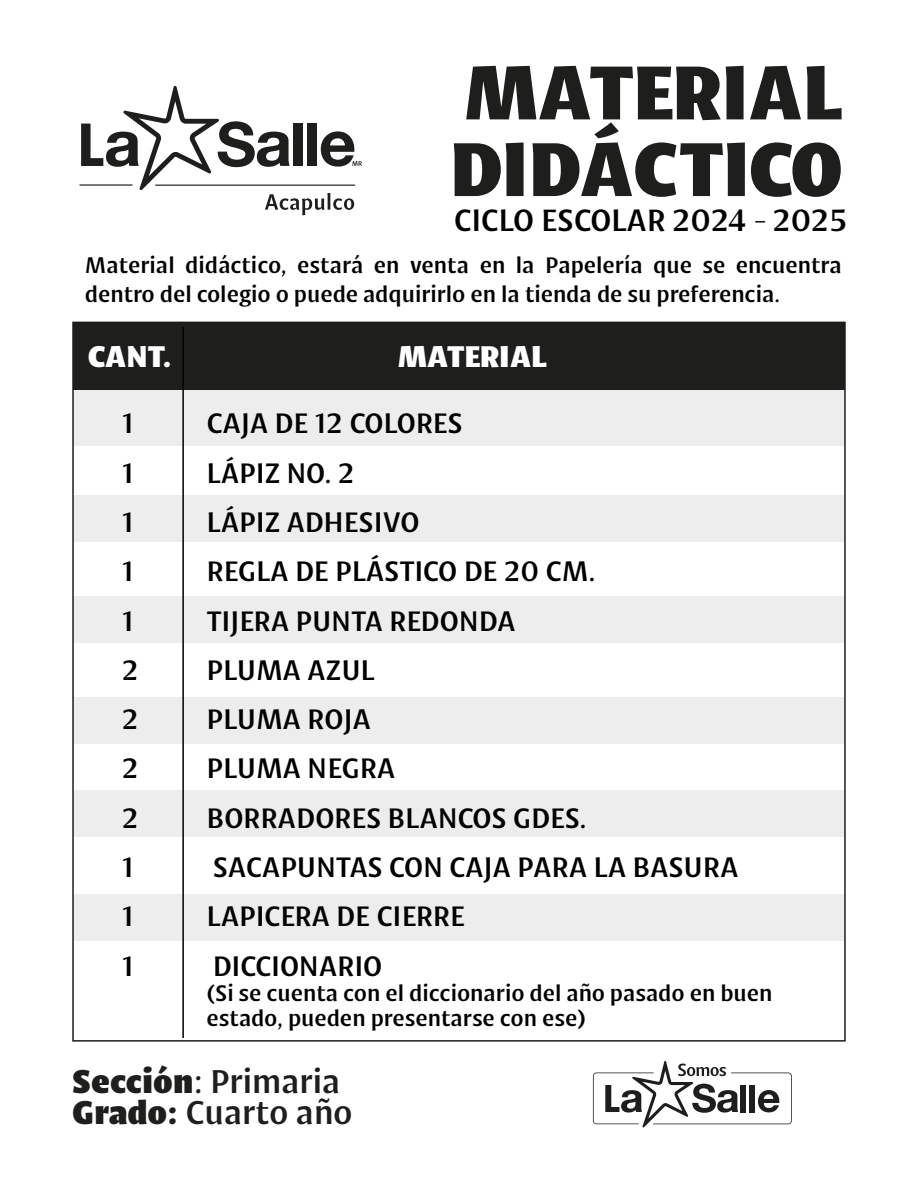
<style>
.page{position:relative;width:918px;height:1188px;background:#fff}
.page>*{position:absolute;margin:0;border:0;box-sizing:border-box;transform-origin:0 0}
.t1{font:800 81.15px/76.7px "Indivisa Display Sans";letter-spacing:-.02em;color:#1e1e1c}
.t2{font:35.25px/30.8px "Indivisa Display Sans";letter-spacing:-.005em;color:#1e1e1c}
.t3{font:32.85px "Indivisa Display Sans";letter-spacing:-.01em;color:#010101}
.t4{font:800 31.95px "Indivisa Display Sans";letter-spacing:-.015em;color:#fff}
.t5{font:30px/49.3px "Indivisa Display Sans";letter-spacing:-.01em;color:#010101}
.t6{font:24px/28.8px "Indivisa Display Sans";letter-spacing:-.005em;color:#010101}
.s1{font-weight:800}
</style>
<div class="page">
<hr style="left:79px;top:184px;width:54px;height:2px;background:#1e1f1d">
<svg style="left:81px;top:86px;width:281px;height:129px"></svg>
<svg style="left:593px;top:1061px;width:199px;height:66px"></svg>
<div style="left:73px;top:322px;width:772px;height:69px;background:#1e1e1c"></div>
<div style="left:73px;top:391px;width:772px;height:55px;background:#eeeded"></div>
<div style="left:73px;top:495px;width:772px;height:46px;background:#eeeded"></div>
<div style="left:73px;top:597px;width:772px;height:46px;background:#eeeded"></div>
<div style="left:73px;top:697px;width:772px;height:46px;background:#eeeded"></div>
<div style="left:73px;top:791px;width:772px;height:46px;background:#eeeded"></div>
<div style="left:73px;top:894px;width:772px;height:46px;background:#eeeded"></div>
<hr style="left:182px;top:327px;width:2px;height:711px;background:#010101">
<h1 class="t1" style="left:450px;top:47px;width:395px">MATERIAL<br>DIDÁCTICO</h1>
<p class="t3" style="left:454px;top:194px;width:395px">CICLO ESCOLAR 2024 - 2025</p>
<p class="t6" style="left:85px;top:249px;width:759px">Material didáctico, estará en venta en la Papelería que se encuentra dentro del colegio o puede adquirirlo en la tienda de su preferencia.</p>
<p class="t4" style="left:88px;top:330px;width:86px">CANT.</p>
<p class="t4" style="left:398px;top:330px;width:151px">MATERIAL</p>
<p class="t5" style="left:122px;top:396px;width:18px">1<br>1<br>1<br>1<br>1<br>2<br>2<br>2<br>2<br>1<br>1<br>1</p>
<p class="t5" style="left:207px;top:396px;width:534px">CAJA DE 12 COLORES<br>LÁPIZ NO. 2<br>LÁPIZ ADHESIVO<br>REGLA DE PLÁSTICO DE 20 CM.<br>TIJERA PUNTA REDONDA<br>PLUMA AZUL<br>PLUMA ROJA<br>PLUMA NEGRA<br>BORRADORES BLANCOS GDES.<br>SACAPUNTAS CON CAJA PARA LA BASURA<br>LAPICERA DE CIERRE<br>DICCIONARIO</p>
<p class="t6" style="left:207px;top:979px;width:568px;line-height:25.3px">(Si se cuenta con el diccionario del año pasado en buen estado, pueden presentarse con ese)</p>
<p class="t2" style="left:72px;top:1063px;width:282px"><span class="s1">Sección</span>: Primaria<br><span class="s1">Grado:</span> Cuarto año</p>
</div>
